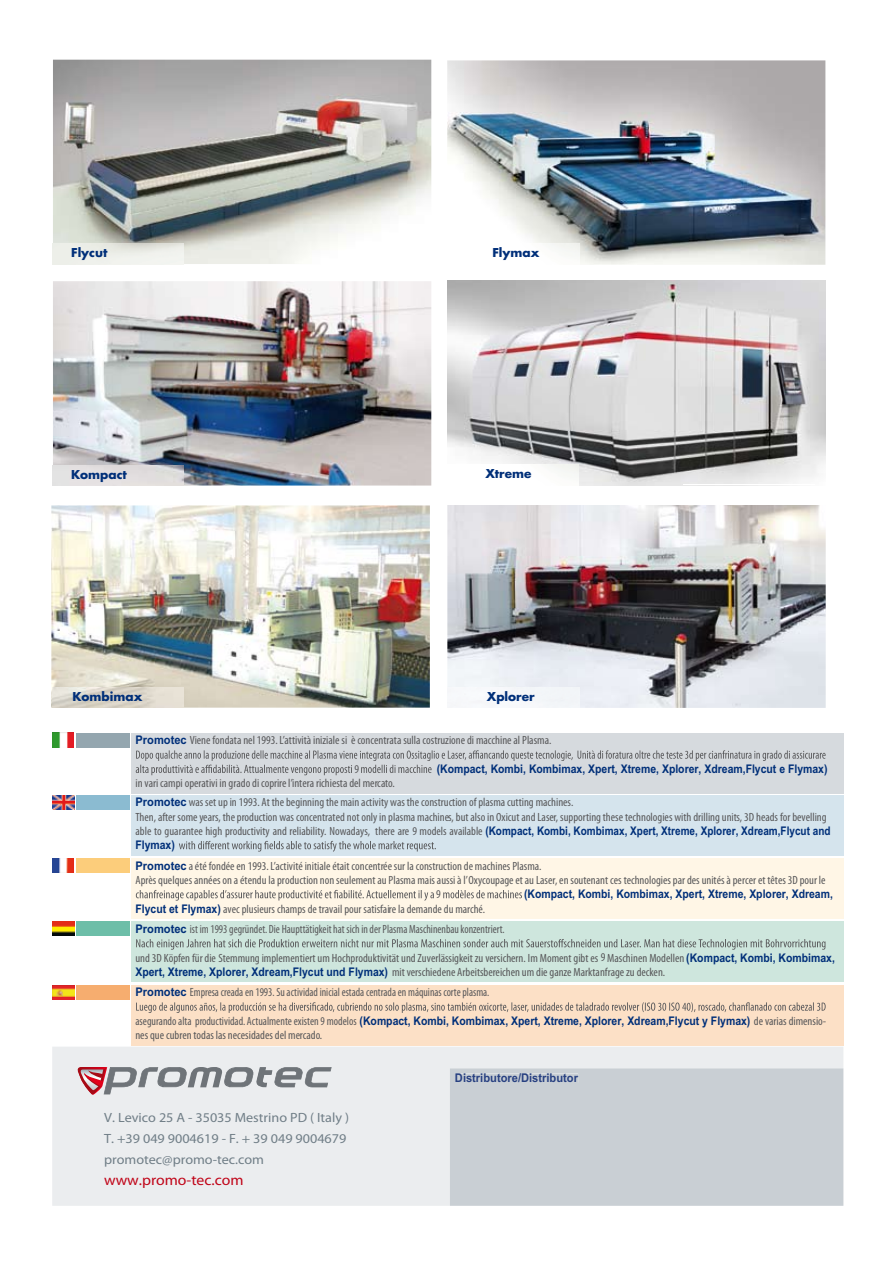
<style>
.page{position:relative;width:893px;height:1263px;background:#fff}
.page>*{position:absolute;margin:0;border:0;box-sizing:border-box;transform-origin:0 0}
.t1{font:14.85px "Myriad Pro";color:#c00418;scale:1.06 1}
.t2{font:13.35px/21.1px "Myriad Pro";color:#707e87;scale:1.06 1}
.t3{font:condensed 11.85px/14.2px "Myriad Pro";color:#575759}
.t4{font:condensed 11.85px/14.2px "Myriad Pro";color:#575759;scale:.95 1}
.t5{font:700 11.85px "Arial";color:#002f79;scale:.88 1}
.t6{font:condensed 11.85px "Myriad Pro";color:#575759;scale:.93 1}
.t7{font:700 11.85px "Futura";color:#002f79}
.t8{font:700 11.85px "Arial";color:#274081;scale:.93 1}
.s1{font-family:"Arial";font-weight:700;font-stretch:normal;color:#002f79}
</style>
<div class="page">
<img style="left:447px;top:60px;width:378px;height:205px">
<img style="left:447px;top:505px;width:379px;height:203px">
<img style="left:51px;top:505px;width:379px;height:203px">
<div style="left:131px;top:733px;width:712px;height:60px;background:#d6dade"></div>
<svg style="left:136px;top:750px;width:690px;height:25px"></svg>
<div style="left:131px;top:795px;width:712px;height:60px;background:#d5e4ed"></div>
<svg style="left:179px;top:841px;width:257px;height:11px"></svg>
<div style="left:131px;top:858px;width:712px;height:60px;background:#fff6e6"></div>
<svg style="left:136px;top:890px;width:386px;height:11px"></svg>
<div style="left:131px;top:922px;width:712px;height:60px;background:#cee6dd"></div>
<svg style="left:136px;top:939px;width:689px;height:11px"></svg>
<div style="left:76px;top:733px;width:53px;height:14px;background:#94a6af"></div>
<div style="left:76px;top:795px;width:53px;height:14px;background:#8bbbd1"></div>
<div style="left:76px;top:858px;width:53px;height:15px;background:#fccd7b"></div>
<div style="left:76px;top:922px;width:53px;height:14px;background:#6dbea8"></div>
<div style="left:76px;top:985px;width:53px;height:14px;background:#f6ad6f"></div>
<div style="left:131px;top:985px;width:712px;height:60px;background:#fce0c6"></div>
<svg style="left:136px;top:1002px;width:690px;height:11px"></svg>
<div style="left:52px;top:1047px;width:791px;height:159px;background:#ebedef"></div>
<div style="left:450px;top:1068px;width:393px;height:138px;background:#c9cfd4"></div>
<div style="left:456px;top:1074px;width:122px;height:8px;background:#c9cfd4"></div>
<img style="left:53px;top:60px;width:378px;height:204px">
<img style="left:53px;top:281px;width:378px;height:205px">
<img style="left:52px;top:795px;width:22px;height:14px">
<img style="left:52px;top:858px;width:22px;height:15px">
<img style="left:53px;top:922px;width:21px;height:14px">
<img style="left:53px;top:985px;width:21px;height:14px">
<img style="left:52px;top:733px;width:22px;height:14px">
<img style="left:53px;top:244px;width:131px;height:20px">
<img style="left:448px;top:244px;width:131px;height:20px">
<div style="left:53px;top:466px;width:131px;height:20px;background:#e3e0e0"></div>
<img style="left:52px;top:688px;width:132px;height:20px">
<div style="left:448px;top:688px;width:131px;height:20px;background:#f6f7f9"></div>
<svg style="left:77px;top:1065px;width:255px;height:30px;background:#bfbabe"></svg>
<img style="left:447px;top:280px;width:378px;height:206px">
<hr style="left:684px;top:485px;width:131px;height:1px;background:#fff">
<img style="left:447px;top:465px;width:132px;height:21px">
<p class="t7" style="left:71px;top:244px;width:38px">Flycut</p>
<p class="t7" style="left:492px;top:244px;width:48px">Flymax</p>
<p class="t7" style="left:71px;top:466px;width:57px">Kompact</p>
<p class="t7" style="left:485px;top:465px;width:48px">Xtreme</p>
<p class="t7" style="left:72px;top:688px;width:71px">Kombimax</p>
<p class="t7" style="left:487px;top:688px;width:49px">Xplorer</p>
<p class="t3" style="left:135px;top:733px;width:417px"><span class="s1">Promotec</span> Viene fondata nel 1993.L’attività iniziale si è concentrata sulla costruzione di macchine al Plasma.</p>
<p class="t3" style="left:354px;top:762px;width:6px">9</p>
<p class="t5" style="left:437px;top:761px;width:446px">(Kompact, Kombi, Kombimax, Xpert, Xtreme, Xplorer, Xdream,Flycut e Flymax)</p>
<p class="t3" style="left:135px;top:774px;width:440px;line-height:19px">in vari campi operativi in grado di coprire l’intera richiesta del mercato.<br><span class="s1">Promotec</span> was set up in 1993. At the beginning the main activity was the construction of plasma cutting machines.</p>
<p class="t3" style="left:135px;top:809px;width:697px">Then, after some years, the production was concentrated not only in plasma machines, but also in Oxicut and Laser, supporting these technologies with drilling units, 3D heads for bevelling able to guarantee high productivity and reliability. Nowadays, there are models available <span class="s1">(Kompact, Kombi, Kombimax, Xpert, Xtreme, Xplorer, Xdream,Flycut and</span></p>
<p class="t5" style="left:135px;top:837px;width:46px">Flymax)</p>
<p class="t3" style="left:135px;top:858px;width:692px"><span class="s1">Promotec</span> a été fondée en 1993. L’activité initiale était concentrée sur la construction de machines Plasma.<br>Après quelques années on a étendu la production non seulement au Plasma mais aussi à l’Oxycoupage et au Laser, en soutenant ces technologies par des unités à percer et têtes 3D pour le</p>
<p class="t5" style="left:524px;top:886px;width:353px">(Kompact, Kombi, Kombimax, Xpert, Xtreme, Xplorer, Xdream,</p>
<p class="t3" style="left:135px;top:898px;width:371px;line-height:20.4px"><span class="s1">Flycut et Flymax)</span> avec plusieurs champs de travail pour satisfaire la demande du marché.<br><span class="s1">Promotec</span> ist im 1993 gegründet. Die Haupttätigkeit hat sich in der Plasma Maschinenbau konzentriert.</p>
<p class="t3" style="left:135px;top:950px;width:701px">und 3D Köpfen für die Stemmung implementiert um Hochproduktivität und Zuverlässigkeit zu versichern. Im Moment gibt es Maschinen Modellen <span class="s1">(Kompact, Kombi, Kombimax,<br>Xpert, Xtreme, Xplorer, Xdream,Flycut und Flymax)</span> mit verschiedene Arbeitsbereichen um die ganze Marktanfrage zu decken.</p>
<p class="t6" style="left:135px;top:985px;width:382px"><span class="s1">Promotec</span> Empresa creada en 1993. Su actividad inicial estada centrada en máquinas corte plasma.</p>
<p class="t4" style="left:135px;top:1014px;width:728px">asegurando alta productividad. Actualmente existen 9 modelos <span class="s1">(Kompact, Kombi, Kombimax, Xpert, Xtreme, Xplorer, Xdream,Flycut y Flymax)</span> de varias dimensio&shy;nes que cubren todas las necesidades del mercado.</p>
<p class="t8" style="left:455px;top:1070px;width:134px">Distributore/Distributor</p>
<p class="t3" style="left:412px;top:823px;width:6px">9</p>
<p class="t3" style="left:436px;top:887px;width:6px">9</p>
<p class="t3" style="left:601px;top:950px;width:6px">9</p>
<p class="t2" style="left:104px;top:1106px;width:232px">V. Levico 25 A - 35035 Mestrino PD ( Italy )<br>T. +39 049 9004619 - F. + 39 049 9004679 promotec@promo-tec.com</p>
<p class="t1" style="left:104px;top:1171px;width:133px">www.promo-tec.com</p>
</div>
